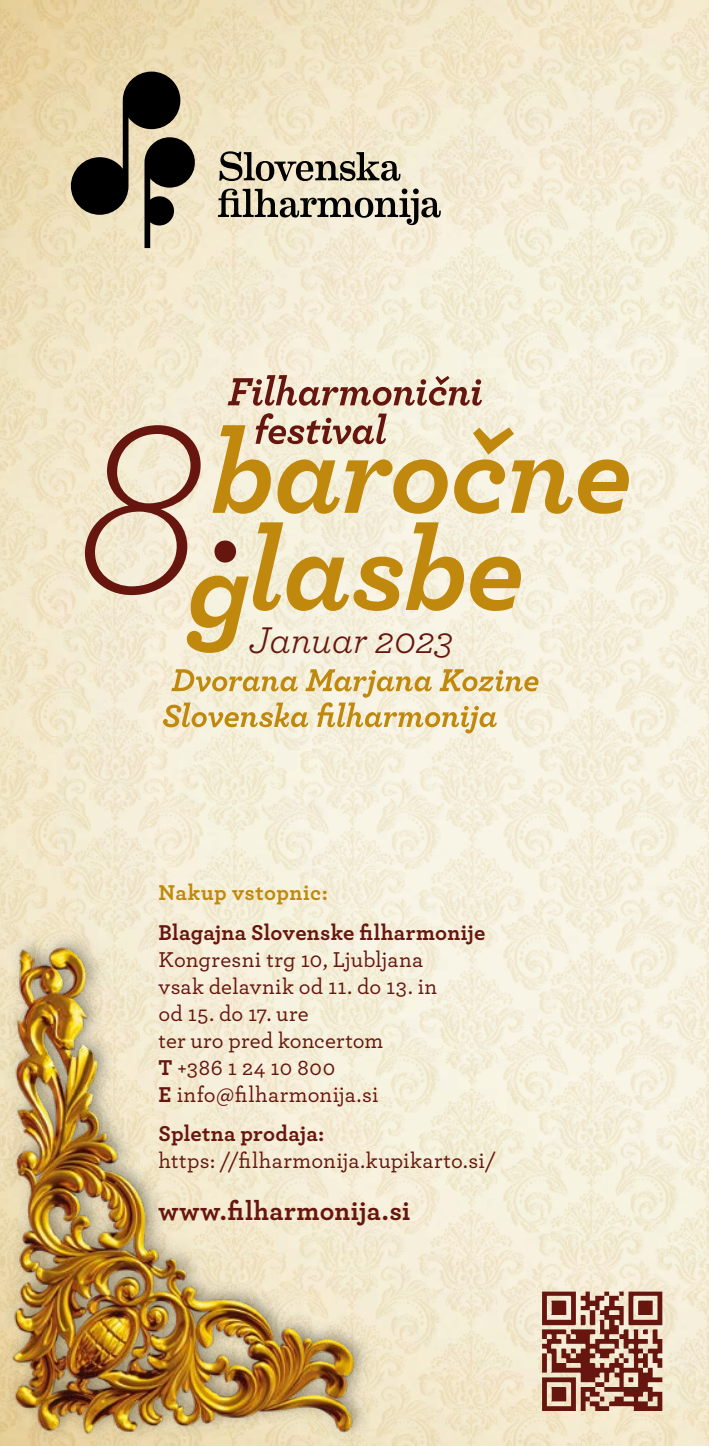
<style>
.page{position:relative;width:709px;height:1446px;background:#fff}
.page>*{position:absolute;margin:0;border:0;box-sizing:border-box;transform-origin:0 0}
.t1{font:italic 39px "Archer";letter-spacing:-.005em;color:#66160e}
.t2{font:700 27.5px "Archer";letter-spacing:.015em;color:#66160e}
.t3{font:500 22.5px/27px "Archer";letter-spacing:.01em;color:#66160e}
.t4{font:700 22.5px "Archer";letter-spacing:.01em;color:#66160e}
.t5{font:700 22.5px "Archer";letter-spacing:.015em;color:#c0890d}
.s1{font-weight:700}
</style>
<div class="page">
<img style="left:0;top:0;width:709px;height:1446px">
<svg style="left:71px;top:72px;width:124px;height:176px;background:#908771"></svg>
<svg style="left:219px;top:151px;width:181px;height:30px;background:#a39c89"></svg>
<svg style="left:218px;top:188px;width:223px;height:37px;background:#b0aa97"></svg>
<div style="left:3px;top:930px;width:371px;height:514px;background:#000;opacity:.39"></div>
<img style="left:8px;top:942px;width:356px;height:496px">
<img style="left:533px;top:1282px;width:138px;height:138px">
<svg style="left:187px;top:595px;width:334px;height:58px;background:#e9d9af"></svg>
<svg style="left:228px;top:375px;width:254px;height:31px;background:#c5a796"></svg>
<svg style="left:160px;top:669px;width:381px;height:64px;background:#e8d8ad"></svg>
<svg style="left:69px;top:413px;width:560px;height:182px;background:#e1cda6"></svg>
<h1 class="t1" style="left:249px;top:612px;width:206px">Januar 2023</h1>
<p class="t5" style="left:159px;top:875px;width:171px">Nakup vstopnic:</p>
<p class="t4" style="left:159px;top:914px;width:328px">Blagajna Slovenske filharmonije</p>
<p class="t3" style="left:159px;top:944px;width:280px">Kongresni trg 10, Ljubljana vsak delavnik od 11. do 13. in od 15. do 17. ure<br>ter uro pred koncertom<br><span class="s1">T</span> +386 1 24 10 800<br><span class="s1">E</span> info@filharmonija.si</p>
<p class="t4" style="left:159px;top:1116px;width:167px">Spletna prodaja:</p>
<p class="t3" style="left:159px;top:1146px;width:339px">https: //filharmonija.kupikarto.si/</p>
<p class="t2" style="left:159px;top:1189px;width:253px">www.filharmonija.si</p>
</div>
